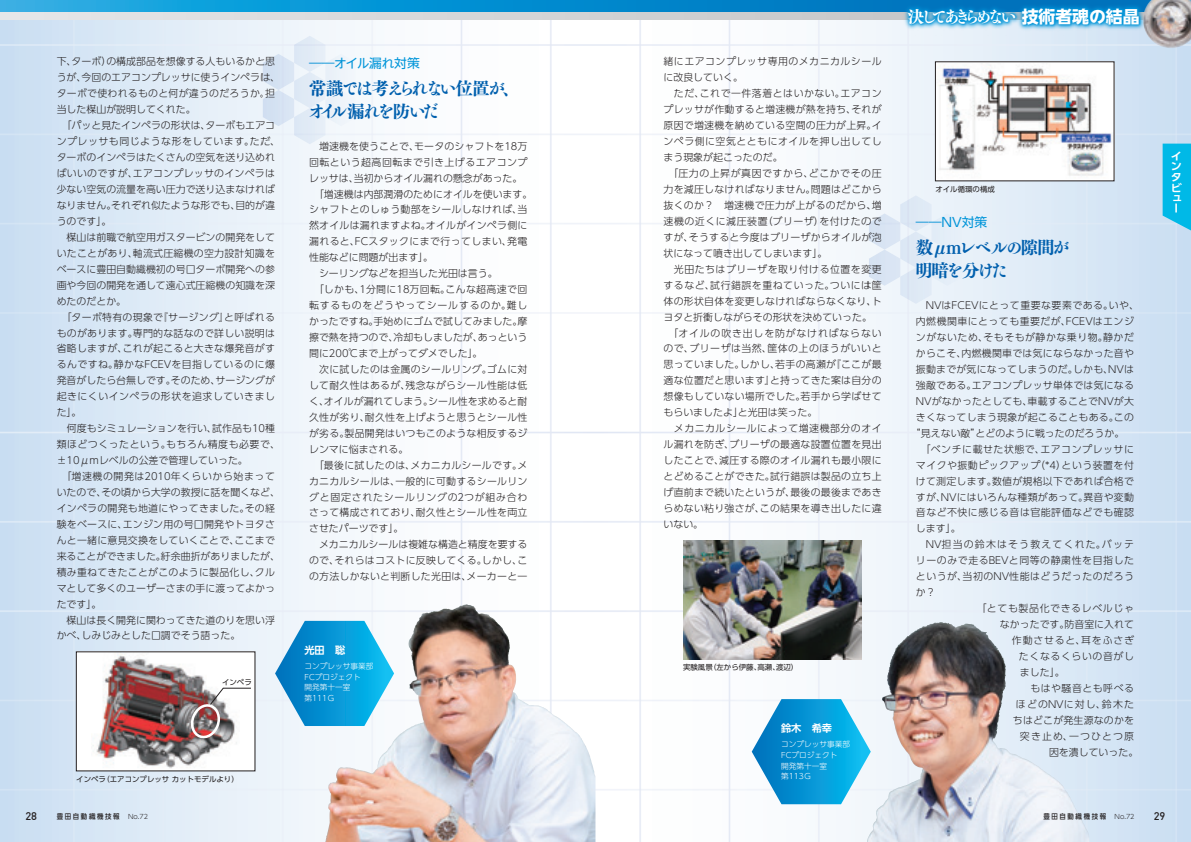
<style>
.page{position:relative;width:1191px;height:842px;background:#fff}
.page>*{position:absolute;margin:0;border:0;box-sizing:border-box;transform-origin:0 0}
.t1{font:17.7px/23px "Tsuku BMD Min Std E";letter-spacing:-.15em;color:#0160ae}
.t2{font:16.9px "Tsuku BMD Min Std E";letter-spacing:-.295em;color:#fff}
.t3{font:12.8px "UD Shin Go NT Pro";letter-spacing:-.015em;color:#0095d9}
.t4{font:500 11px "DIN";color:#231f20}
.t5{font:700 10.4px/10.8px "UD Shin Go Pro De";color:#fff;scale:1.05 1}
.t6{font:700 10.2px "UD Shin Go Pro De";color:#fff}
.t7{font:300 9.9px/15.9px "UD Shin Go Pro";letter-spacing:.025em;color:#231f20}
.t8{font:300 9.9px/15.9px "UD Shin Go Pro";color:#231f20}
.t9{font:300 9.9px "UD Shin Go Pro";letter-spacing:.05em;color:#231f20}
.t10{font:300 9.9px "UD Shin Go Pro";letter-spacing:.055em;color:#231f20}
.t11{font:300 9.9px "UD Shin Go Pro";letter-spacing:.045em;color:#231f20}
.t12{font:300 9.9px "UD Shin Go Pro";letter-spacing:.12em;color:#231f20}
.t13{font:300 9.9px "UD Shin Go Pro";letter-spacing:.065em;color:#231f20}
.t14{font:300 9.9px "UD Shin Go Pro";letter-spacing:.08em;color:#231f20}
.t15{font:300 9.9px "UD Shin Go Pro";letter-spacing:.115em;color:#231f20}
.t16{font:300 9.9px "UD Shin Go Pro";letter-spacing:.06em;color:#231f20}
.t17{font:300 9.9px "UD Shin Go Pro";letter-spacing:.11em;color:#231f20}
.t18{font:300 7.7px/10.7px "UD Shin Go Pro";color:#fff}
.t19{font:7.4px "UD Shin Go Pro";color:#231f20}
.t20{font:500 7px "UD Shin Go Pro";letter-spacing:.25em;color:#231f20;scale:.92 1}
.s1{font-family:"UD Shin Go NT Pro";font-weight:700}
.s2{font-weight:300;font-size:6.5px}
</style>
<div class="page">
<img style="left:0;top:20px;width:1191px;height:822px">
<svg style="left:595px;top:0;width:547px;height:13px;background:#0e83c5"></svg>
<div style="left:595px;top:13px;width:596px;height:7px;background:#cccdcf"></div>
<img style="left:1142px;top:0;width:49px;height:48px">
<img style="left:901px;top:1px;width:245px;height:35px">
<img style="left:906px;top:7px;width:235px;height:24px">
<img style="left:683px;top:540px;width:178px;height:119px">
<img style="left:937px;top:64px;width:175px;height:115px">
<img style="left:595px;top:776px;width:1px;height:66px">
<img style="left:882px;top:622px;width:57px;height:147px">
<svg style="left:751px;top:699px;width:119px;height:105px"></svg>
<svg style="left:869px;top:195px;width:94px;height:109px"></svg>
<svg style="left:1162px;top:144px;width:29px;height:86px;background:#14bce8"></svg>
<svg style="left:0;top:0;width:595px;height:13px;background:#1ea0d9"></svg>
<div style="left:0;top:13px;width:595px;height:7px;background:#dcdddf"></div>
<div style="left:76px;top:652px;width:179px;height:119px;background:#fff"></div>
<img style="left:93px;top:654px;width:147px;height:114px">
<img style="left:408px;top:605px;width:57px;height:106px">
<svg style="left:275px;top:621px;width:119px;height:105px;background:#3fafdf"></svg>
<svg style="left:263px;top:36px;width:94px;height:108px"></svg>
<svg style="left:187px;top:688px;width:64px;height:52px"></svg>
<p class="t8" style="left:57px;top:53px;width:225px">下、ターボ）の構成部品を想像する人もいるかと思うが、今回のエアコンプレッサに使うインペラは、ターボで使われるものと何が違うのだろうか。担当した楳山が説明してくれた。<br>　「パッと見たインペラの形状は、ターボもエアコンプレッサも同じような形をしています。ただ、ターボのインペラはたくさんの空気を送り込めればいいのですが、エアコンプレッサのインペラは少ない空気の流量を高い圧力で送り込まなければなりません。それぞれ似たような形でも、目的が違うのです」。<br>　楳山は前職で航空用ガスタービンの開発をしていたことがあり、軸流式圧縮機の空力設計知識をベースに豊田自動織機初の号口ターボ開発への参画や今回の開発を通して遠心式圧縮機の知識を深めたのだとか。<br>　「ターボ特有の現象で『サージング』と呼ばれるものがあります。専門的な話なので詳しい説明は省略しますが、これが起こると大きな爆発音がするんですね。静かなFCEVを目指しているのに爆発音がしたら台無しです。そのため、サージングが起きにくいインペラの形状を追求していきました」。<br>　何度もシミュレーションを行い、試作品も10種類ほどつくったという。もちろん精度も必要で、±10μmレベルの公差で管理していった。<br>　「増速機の開発は2010年くらいから始まっていたので、その頃から大学の教授に話を聞くなど、インペラの開発も地道にやってきました。その経験をベースに、エンジン用の号口開発やトヨタさんと一緒に意見交換をしていくことで、ここまで来ることができました。紆余曲折がありましたが、積み重ねてきたことがこのように製品化し、クルマとして多くのユーザーさまの手に渡ってよかったです」。<br>　楳山は長く開発に関わってきた道のりを思い浮かべ、しみじみとした口調でそう語った。</p>
<p class="t19" style="left:222px;top:676px;width:31px">インペラ</p>
<p class="t3" style="left:309px;top:53px;width:112px">――オイル漏れ対策</p>
<h1 class="t1" style="left:308px;top:74px;width:214px">常識では考えられない位置が、オイル漏れを防いだ</h1>
<p class="t7" style="left:309px;top:138px;width:225px">　増速機を使うことで、モータのシャフトを18万回転という超高回転まで引き上げるエアコンプレッサは、当初からオイル漏れの懸念があった。　「増速機は内部潤滑のためにオイルを使います。シャフトとのしゅう動部をシールしなければ、当然オイルは漏れますよね。オイルがインペラ側に漏れると、FCスタックにまで行ってしまい、発電性能などに問題が出ます」。<br>　シーリングなどを担当した光田は言う。<br>　「しかも、1分間に18万回転。こんな超高速で回転するものをどうやってシールするのか。難しかったですね。手始めにゴムで試してみました。摩擦で熱を持つので、冷却もしましたが、あっという間に200℃まで上がってダメでした」。<br>　次に試したのは金属のシールリング。ゴムに対して耐久性はあるが、残念ながらシール性能は低く、オイルが漏れてしまう。シール性を求めると耐久性が劣り、耐久性を上げようと思うとシール性が劣る。製品開発はいつもこのような相反するジレンマに悩まされる。<br>　「最後に試したのは、メカニカルシールです。メカニカルシールは、一般的に可動するシールリングと固定されたシールリングの2つが組み合わさって構成されており、耐久性とシール性を両立させたパーツです」。<br>　メカニカルシールは複雑な構造と精度を要するので、それらはコストに反映してくる。しかし、この方法しかないと判断した光田は、メーカーと一</p>
<p class="t6" style="left:304px;top:642px;width:42px">光田　聡</p>
<p class="t18" style="left:304px;top:660px;width:70px">コンプレッサ事業部<br>FCプロジェクト<br>開発第十一室第111Ｇ</p>
<p class="t19" style="left:76px;top:773px;width:164px">インペラ（エアコンプレッサ カットモデルより）</p>
<p class="t7" style="left:663px;top:53px;width:220px">緒にエアコンプレッサ専用のメカニカルシールに改良していく。<br>　ただ、これで一件落着とはいかない。エアコンプレッサが作動すると増速機が熱を持ち、それが原因で増速機を納めている空間の圧力が上昇。インペラ側に空気とともにオイルを押し出してしまう現象が起こったのだ。<br>　「圧力の上昇が真因ですから、どこかでその圧力を減圧しなければなりません。問題はどこから抜くのか？　増速機で圧力が上がるのだから、増速機の近くに減圧装置（ブリーザ）を付けたのですが、そうすると今度はブリーザからオイルが泡状になって噴き出してしまいます」。<br>　光田たちはブリーザを取り付ける位置を変更するなど、試行錯誤を重ねていった。ついには筐体の形状自体を変更しなければならなくなり、トヨタと折衝しながらその形状を決めていった。　「オイルの吹き出しを防がなければならないので、ブリーザは当然、筐体の上のほうがいいと思っていました。しかし、若手の高瀬が『ここが最適な位置だと思います』と持ってきた案は自分の想像もしていない場所でした。若手から学ばせてもらいましたよ」と光田は笑った。<br>　メカニカルシールによって増速機部分のオイル漏れを防ぎ、ブリーザの最適な設置位置を見出したことで、減圧する際のオイル漏れも最小限にとどめることができた。試行錯誤は製品の立ち上げ直前まで続いたというが、最後の最後まであきらめない粘り強さが、この結果を導き出したに違いない。</p>
<p class="t19" style="left:683px;top:662px;width:117px">実験風景（左から伊藤、高瀬、渡辺）</p>
<p class="t6" style="left:781px;top:720px;width:53px">鈴木　希幸</p>
<p class="t18" style="left:781px;top:739px;width:70px">コンプレッサ事業部<br>FCプロジェクト<br>開発第十一室第113Ｇ</p>
<h2 class="t2" style="left:907px;top:2px;width:233px">決してあきらめない <span class="s1">技術者魂の結晶</span></h2>
<p class="t19" style="left:935px;top:183px;width:61px">オイル循環の構成</p>
<p class="t3" style="left:916px;top:212px;width:73px">――NV対策</p>
<h1 class="t1" style="left:915px;top:233px;width:156px">数μmレベルの隙間が明暗を分けた</h1>
<p class="t9" style="left:916px;top:297px;width:224px">　NVはFCEVにとって重要な要素である。いや、</p>
<p class="t11" style="left:916px;top:313px;width:219px">内燃機関車にとっても重要だが、FCEVはエンジ</p>
<p class="t9" style="left:916px;top:329px;width:219px">ンがないため、そもそもが静かな乗り物。静かだ</p>
<p class="t7" style="left:916px;top:345px;width:220px">からこそ、内燃機関車では気にならなかった音や</p>
<p class="t7" style="left:916px;top:361px;width:219px">振動までが気になってしまうのだ。しかも、NVは</p>
<p class="t7" style="left:916px;top:377px;width:220px">強敵である。エアコンプレッサ単体では気になる</p>
<p class="t7" style="left:916px;top:393px;width:219px">NVがなかったとしても、車載することでNVが大</p>
<p class="t7" style="left:916px;top:409px;width:220px">きくなってしまう現象が起こることもある。この</p>
<p class="t8" style="left:911px;top:425px;width:215px">“見えない敵”とどのように戦ったのだろうか。</p>
<p class="t10" style="left:916px;top:441px;width:219px">　「ベンチに載せた状態で、エアコンプレッサに</p>
<p class="t9" style="left:916px;top:457px;width:219px">マイクや振動ピックアップ（*4）という装置を付</p>
<p class="t7" style="left:916px;top:472px;width:220px">けて測定します。数値が規格以下であれば合格で</p>
<p class="t7" style="left:916px;top:488px;width:219px">すが、NVにはいろんな種類があって。異音や変動</p>
<p class="t9" style="left:916px;top:505px;width:220px">音など不快に感じる音は官能評価などでも確認</p>
<p class="t7" style="left:916px;top:520px;width:46px">します」。</p>
<p class="t12" style="left:916px;top:537px;width:220px">　NV担当の鈴木はそう教えてくれた。バッテ</p>
<p class="t10" style="left:916px;top:552px;width:220px">リーのみで走るBEVと同等の静粛性を目指した</p>
<p class="t9" style="left:916px;top:568px;width:220px">というが、当初のNV性能はどうだったのだろう</p>
<p class="t7" style="left:916px;top:584px;width:21px">か？</p>
<p class="t13" style="left:977px;top:600px;width:158px">「とても製品化できるレベルじゃ</p>
<p class="t8" style="left:1000px;top:616px;width:136px">なかったです。防音室に入れて</p>
<p class="t14" style="left:1012px;top:632px;width:124px">作動させると、耳をふさぎ</p>
<p class="t16" style="left:1019px;top:648px;width:116px">たくなるくらいの音がし</p>
<p class="t7" style="left:1020px;top:664px;width:46px">ました」。</p>
<p class="t9" style="left:1020px;top:680px;width:115px">　もはや騒音とも呼べる</p>
<p class="t15" style="left:1016px;top:696px;width:120px">ほどのNVに対し、鈴木た</p>
<p class="t7" style="left:1013px;top:712px;width:123px">ちはどこが発生源なのかを</p>
<p class="t17" style="left:1020px;top:728px;width:115px">突き止め、一つひとつ原</p>
<p class="t8" style="left:1049px;top:743px;width:91px">因を潰していった。</p>
<p class="t4" style="left:25px;top:809px;width:13px">28</p>
<p class="t20" style="left:57px;top:810px;width:101px">豊田自動織機技報 <span class="s2">No.72</span></p>
<p class="t20" style="left:1043px;top:810px;width:101px">豊田自動織機技報 <span class="s2">No.72</span></p>
<p class="t5" style="left:1171px;top:150px;width:12px">インタビ</p>
<p class="t5" style="left:1171px;top:193px;width:11px;line-height:10px">ュー</p>
<p class="t4" style="left:1154px;top:809px;width:13px">29</p>
</div>
